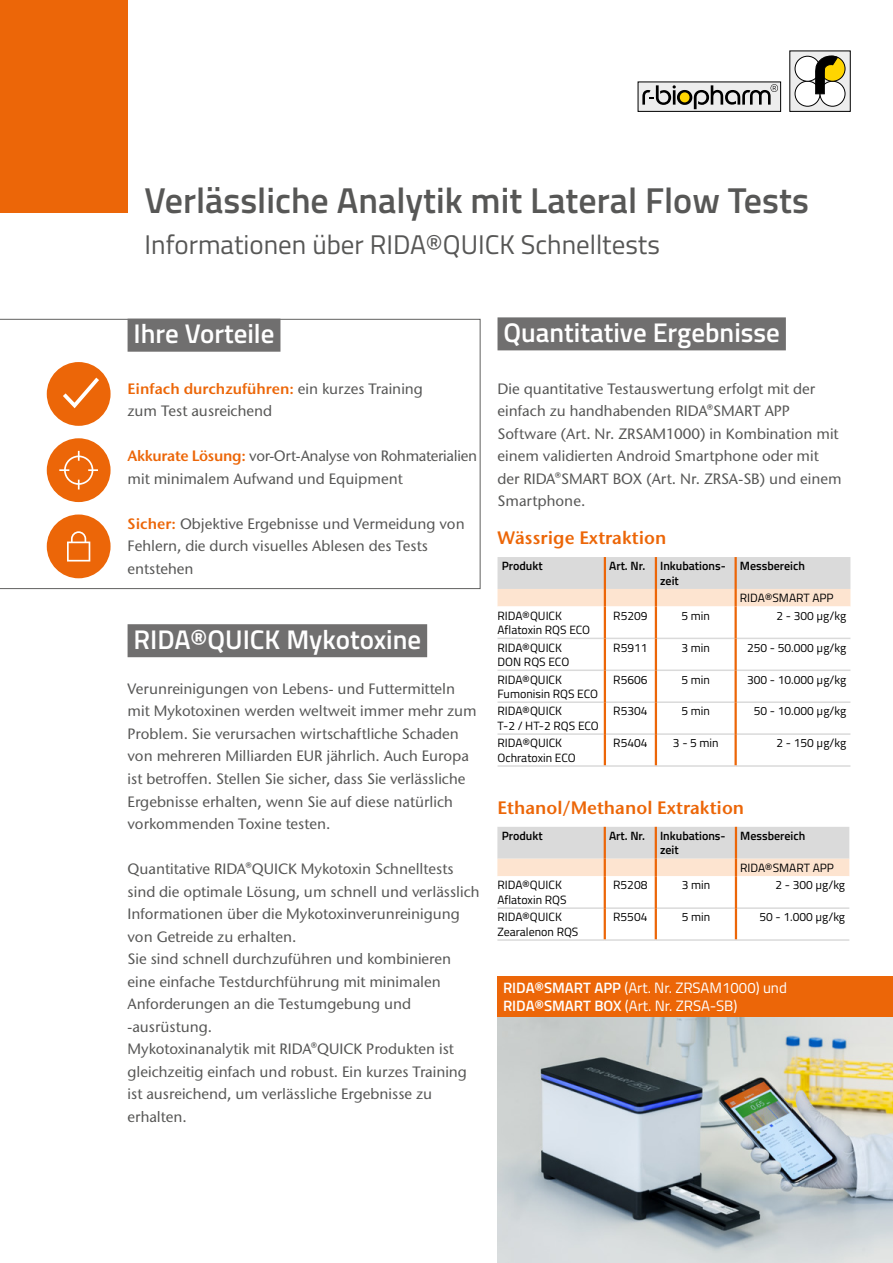
<style>
.page{position:relative;width:893px;height:1263px;background:#fff}
.page>*{position:absolute;margin:0;border:0;box-sizing:border-box;transform-origin:0 0}
.t1{font:600 36px "Titillium";color:#575756}
.t2{font:600 27px "Titillium";color:#fff}
.t3{font:27px "Titillium";color:#575756}
.t4{font:600 18px "Stone Sans ITC Std";color:#ec6608}
.t5{font:500 15px/22.5px "Stone Sans ITC Std";color:#575756}
.t6{font:15px/18px "Titillium";color:#fff}
.t7{font:12px/14.4px "Titillium";color:#000}
.t8{font:600 12px/14.4px "Titillium";color:#000;text-align:center}
.s1{font-weight:600;color:#ec6608}
.s2{font-weight:600}
</style>
<div class="page">
<svg style="left:0;top:319px;width:480px;height:270px"></svg>
<div style="left:128px;top:624px;width:299px;height:33px;background:#706f6f"></div>
<svg style="left:498px;top:606px;width:352px;height:159px"></svg>
<svg style="left:497px;top:557px;width:353px;height:49px;background:#e6dbd3"></svg>
<hr style="left:734px;top:589px;width:3px;height:17px;background:#ec6608">
<hr style="left:497px;top:638px;width:107px;height:1px;background:#dadada">
<hr style="left:606px;top:638px;width:49px;height:1px;background:#dadada">
<hr style="left:657px;top:638px;width:77px;height:1px;background:#dadada">
<hr style="left:737px;top:638px;width:113px;height:1px;background:#dadada">
<hr style="left:497px;top:669px;width:107px;height:2px;background:#dadada">
<hr style="left:606px;top:669px;width:49px;height:2px;background:#dadada">
<hr style="left:657px;top:669px;width:77px;height:2px;background:#dadada">
<hr style="left:737px;top:669px;width:113px;height:2px;background:#dadada">
<hr style="left:497px;top:701px;width:107px;height:2px;background:#dadada">
<hr style="left:606px;top:701px;width:49px;height:2px;background:#dadada">
<hr style="left:657px;top:701px;width:77px;height:2px;background:#dadada">
<hr style="left:737px;top:701px;width:113px;height:2px;background:#dadada">
<hr style="left:497px;top:733px;width:107px;height:2px;background:#dadada">
<hr style="left:606px;top:733px;width:49px;height:2px;background:#dadada">
<hr style="left:657px;top:733px;width:77px;height:2px;background:#dadada">
<hr style="left:737px;top:733px;width:113px;height:2px;background:#dadada">
<hr style="left:497px;top:765px;width:108px;height:2px;background:#dadada">
<hr style="left:605px;top:765px;width:51px;height:2px;background:#dadada">
<hr style="left:656px;top:765px;width:80px;height:2px;background:#dadada">
<hr style="left:736px;top:765px;width:114px;height:2px;background:#dadada">
<hr style="left:604px;top:606px;width:2px;height:32px;background:#ec6608">
<hr style="left:655px;top:606px;width:2px;height:32px;background:#ec6608">
<hr style="left:734px;top:606px;width:3px;height:32px;background:#ec6608">
<hr style="left:604px;top:638px;width:2px;height:32px;background:#ec6608">
<hr style="left:655px;top:638px;width:2px;height:32px;background:#ec6608">
<hr style="left:734px;top:638px;width:3px;height:32px;background:#ec6608">
<hr style="left:604px;top:670px;width:2px;height:32px;background:#ec6608">
<hr style="left:655px;top:670px;width:2px;height:32px;background:#ec6608">
<hr style="left:734px;top:670px;width:3px;height:32px;background:#ec6608">
<hr style="left:604px;top:702px;width:2px;height:32px;background:#ec6608">
<hr style="left:655px;top:702px;width:2px;height:32px;background:#ec6608">
<hr style="left:734px;top:702px;width:3px;height:32px;background:#ec6608">
<hr style="left:604px;top:734px;width:2px;height:31px;background:#ec6608">
<hr style="left:655px;top:734px;width:2px;height:31px;background:#ec6608">
<hr style="left:734px;top:734px;width:3px;height:31px;background:#ec6608">
<svg style="left:497px;top:827px;width:352px;height:112px"></svg>
<hr style="left:497px;top:907px;width:107px;height:2px;background:#dadada">
<hr style="left:606px;top:907px;width:49px;height:2px;background:#dadada">
<hr style="left:657px;top:907px;width:78px;height:2px;background:#dadada">
<hr style="left:737px;top:907px;width:112px;height:2px;background:#dadada">
<hr style="left:497px;top:939px;width:108px;height:2px;background:#dadada">
<hr style="left:605px;top:939px;width:51px;height:2px;background:#dadada">
<hr style="left:656px;top:939px;width:80px;height:2px;background:#dadada">
<hr style="left:736px;top:939px;width:113px;height:2px;background:#dadada">
<hr style="left:604px;top:876px;width:2px;height:32px;background:#ec6608">
<hr style="left:655px;top:876px;width:2px;height:32px;background:#ec6608">
<hr style="left:735px;top:876px;width:2px;height:32px;background:#ec6608">
<hr style="left:604px;top:908px;width:2px;height:31px;background:#ec6608">
<hr style="left:655px;top:908px;width:2px;height:31px;background:#ec6608">
<hr style="left:735px;top:908px;width:2px;height:31px;background:#ec6608">
<div style="left:0;top:0;width:128px;height:213px;background:#ec6608"></div>
<div style="left:128px;top:319px;width:152px;height:33px;background:#706f6f"></div>
<img style="left:497px;top:1016px;width:396px;height:247px">
<div style="left:497px;top:976px;width:396px;height:40px;background:#ec6608"></div>
<div style="left:47px;top:514px;width:64px;height:64px;background:#ec6608;border-radius:50%"></div>
<svg style="left:67px;top:531px;width:23px;height:30px"></svg>
<div style="left:47px;top:362px;width:64px;height:64px;background:#ec6608;border-radius:50%"></div>
<svg style="left:63px;top:377px;width:36px;height:32px"></svg>
<div style="left:47px;top:438px;width:64px;height:64px;background:#ec6608;border-radius:50%"></div>
<svg style="left:59px;top:451px;width:39px;height:38px"></svg>
<div style="left:497px;top:317px;width:289px;height:33px;background:#706f6f"></div>
<svg style="left:792px;top:53px;width:56px;height:57px"></svg>
<div style="left:795px;top:81px;width:25px;height:25px;background:#fff;border-radius:50%"></div>
<div style="left:795px;top:81px;width:25px;height:25px;border:1px solid #000;border-radius:50%"></div>
<div style="left:795px;top:56px;width:25px;height:25px;background:#fff;border-radius:50%"></div>
<div style="left:795px;top:56px;width:25px;height:25px;border:1px solid #000;border-radius:50%"></div>
<div style="left:820px;top:81px;width:25px;height:25px;background:#fff;border-radius:50%"></div>
<div style="left:820px;top:81px;width:25px;height:25px;border:1px solid #000;border-radius:50%"></div>
<div style="left:820px;top:56px;width:25px;height:25px;background:#ffd500;border-radius:50%"></div>
<div style="left:820px;top:56px;width:25px;height:25px;border:1px solid #000;border-radius:50%"></div>
<svg style="left:815px;top:56px;width:23px;height:38px"></svg>
<div style="left:638px;top:82px;width:143px;height:29px;background:#ededed"></div>
<div style="left:638px;top:82px;width:143px;height:30px;border:1px solid #000"></div>
<svg style="left:642px;top:84px;width:136px;height:25px"></svg>
<h1 class="t1" style="left:145px;top:187px;width:666px">Verlässliche Analytik mit Lateral Flow Tests</h1>
<h2 class="t3" style="left:145px;top:234px;width:517px">Informationen über RIDA®QUICK Schnelltests</h2>
<h2 class="t2" style="left:133px;top:324px;width:143px">Ihre Vorteile</h2>
<p class="t5" style="left:128px;top:379px;width:297px"><span class="s1">Einfach durchzuführen:</span> ein kurzes Training zum Test ausreichend</p>
<p class="t5" style="left:128px;top:446px;width:351px"><span class="s1">Akkurate Lösung:</span> vor-Ort-Analyse von Rohmaterialien mit minimalem Aufwand und Equipment</p>
<p class="t5" style="left:128px;top:514px;width:339px"><span class="s1">Sicher:</span> Objektive Ergebnisse und Vermeidung von<br>Fehlern, die durch visuelles Ablesen des Tests entstehen</p>
<h2 class="t2" style="left:133px;top:629px;width:289px">RIDA®QUICK Mykotoxine</h2>
<p class="t5" style="left:128px;top:679px;width:351px">Verunreinigungen von Lebens- und Futtermitteln mit Mykotoxinen werden weltweit immer mehr zum Problem. Sie verursachen wirtschaftliche Schaden von mehreren Milliarden EUR jährlich. Auch Europa ist betroffen. Stellen Sie sicher, dass Sie verlässliche Ergebnisse erhalten, wenn Sie auf diese natürlich vorkommenden Toxine testen.</p>
<p class="t5" style="left:128px;top:859px;width:354px">Quantitative RIDA®QUICK Mykotoxin Schnelltests sind die optimale Lösung, um schnell und verlässlich Informationen über die Mykotoxinverunreinigung von Getreide zu erhalten.<br>Sie sind schnell durchzuführen und kombinieren eine einfache Testdurchführung mit minimalen Anforderungen an die Testumgebung und -ausrüstung.<br>Mykotoxinanalytik mit RIDA®QUICK Produkten ist gleichzeitig einfach und robust. Ein kurzes Training ist ausreichend, um verlässliche Ergebnisse zu erhalten.</p>
<h2 class="t2" style="left:503px;top:323px;width:278px">Quantitative Ergebnisse</h2>
<p class="t5" style="left:497px;top:379px;width:346px">Die quantitative Testauswertung erfolgt mit der einfach zu handhabenden RIDA®SMART APP Software (Art. Nr. ZRSAM1000) in Kombination mit einem validierten Android Smartphone oder mit der RIDA®SMART BOX (Art. Nr. ZRSA-SB) und einem Smartphone.</p>
<p class="t4" style="left:497px;top:531px;width:170px">Wässrige Extraktion</p>
<p class="t8" style="left:502px;top:560px;width:43px">Produkt</p>
<p class="t8" style="left:609px;top:560px;width:118px">Art. Nr. Inkubations&shy;zeit</p>
<p class="t8" style="left:740px;top:560px;width:67px">Messbereich</p>
<p class="t7" style="left:740px;top:592px;width:95px">RIDA®SMART APP</p>
<p class="t7" style="left:497px;top:609px;width:94px">RIDA®QUICK<br>Aflatoxin RQS ECO</p>
<p class="t7" style="left:613px;top:609px;width:36px">R5209</p>
<p class="t7" style="left:682px;top:609px;width:30px">5 min</p>
<p class="t7" style="left:776px;top:609px;width:71px">2 - 300 µg/kg</p>
<p class="t7" style="left:497px;top:641px;width:73px">RIDA®QUICK<br>DON RQS ECO</p>
<p class="t7" style="left:613px;top:641px;width:36px">R5911</p>
<p class="t7" style="left:682px;top:641px;width:30px">3 min</p>
<p class="t7" style="left:747px;top:641px;width:101px">250 - 50.000 μ g/kg</p>
<p class="t7" style="left:498px;top:673px;width:102px">RIDA®QUICK<br>Fumonisin RQS ECO</p>
<p class="t7" style="left:613px;top:673px;width:36px">R5606</p>
<p class="t7" style="left:682px;top:673px;width:30px">5 min</p>
<p class="t7" style="left:747px;top:673px;width:101px">300 - 10.000 μ g/kg</p>
<p class="t7" style="left:498px;top:705px;width:103px">RIDA®QUICK<br>T-2 / HT-2 RQS ECO</p>
<p class="t7" style="left:613px;top:705px;width:36px">R5304</p>
<p class="t7" style="left:682px;top:705px;width:30px">5 min</p>
<p class="t7" style="left:754px;top:705px;width:94px">50 - 10.000 µg/kg</p>
<p class="t7" style="left:498px;top:737px;width:80px">RIDA®QUICK<br>Ochratoxin ECO</p>
<p class="t7" style="left:613px;top:737px;width:36px">R5404</p>
<p class="t7" style="left:673px;top:737px;width:47px">3 - 5 min</p>
<p class="t7" style="left:777px;top:737px;width:71px">2 - 150 μ g/kg</p>
<p class="t4" style="left:497px;top:801px;width:248px">Ethanol/Methanol Extraktion</p>
<p class="t8" style="left:502px;top:830px;width:43px">Produkt</p>
<p class="t8" style="left:609px;top:830px;width:118px">Art. Nr. Inkubations&shy;zeit</p>
<p class="t8" style="left:740px;top:830px;width:67px">Messbereich</p>
<p class="t7" style="left:740px;top:862px;width:95px">RIDA®SMART APP</p>
<p class="t7" style="left:497px;top:879px;width:71px">RIDA®QUICK<br>Aflatoxin RQS</p>
<p class="t7" style="left:613px;top:879px;width:36px">R5208</p>
<p class="t7" style="left:682px;top:879px;width:30px">3 min</p>
<p class="t7" style="left:775px;top:879px;width:71px">2 - 300 µg/kg</p>
<p class="t7" style="left:497px;top:911px;width:83px">RIDA®QUICK<br>Zearalenon RQS</p>
<p class="t7" style="left:613px;top:911px;width:36px">R5504</p>
<p class="t7" style="left:682px;top:911px;width:30px">5 min</p>
<p class="t7" style="left:759px;top:911px;width:87px">50 - 1.000 µg/kg</p>
<p class="t6" style="left:503px;top:980px;width:285px"><span class="s2">RIDA®SMART APP</span> (Art. Nr. ZRSAM1000) und<br><span class="s2">RIDA®SMART BOX</span> (Art. Nr. ZRSA-SB)</p>
</div>
